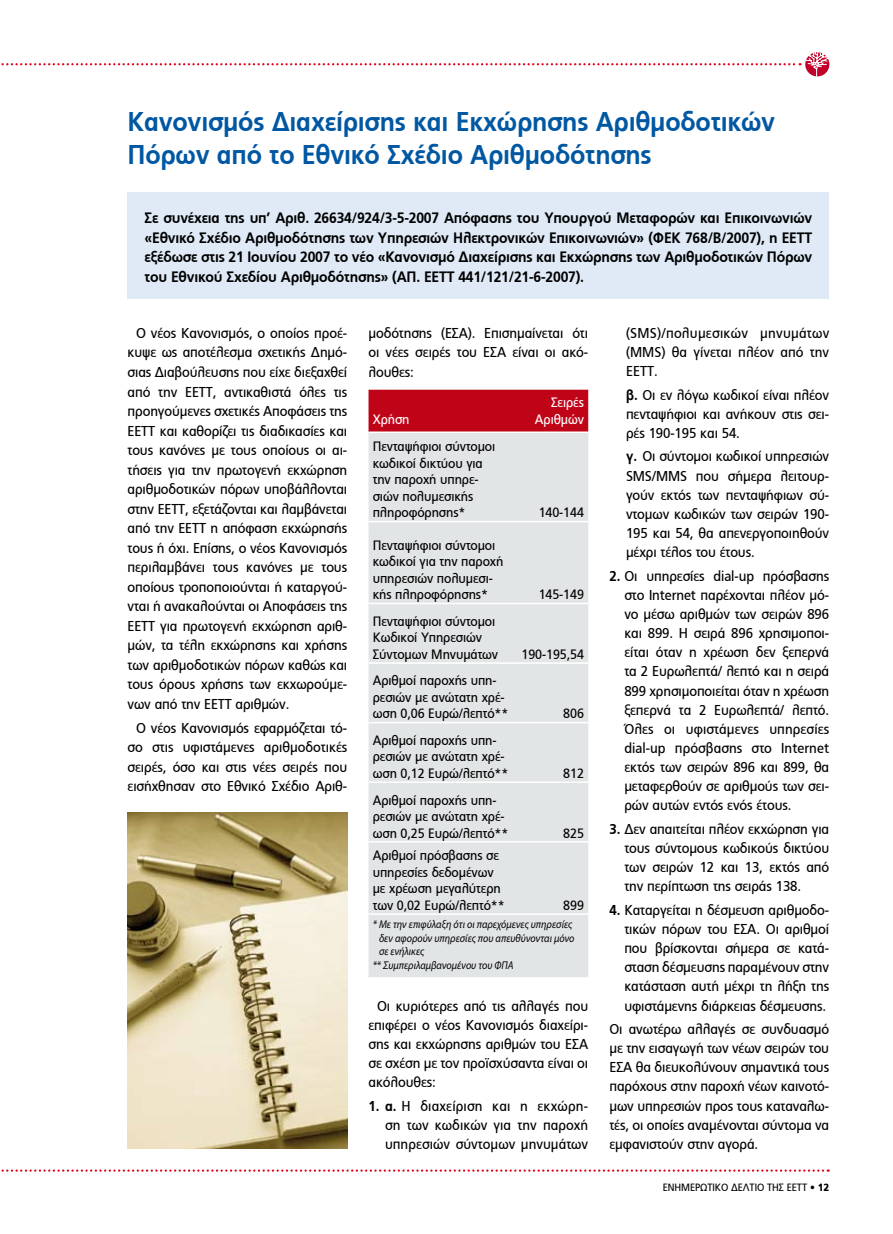
<style>
.page{position:relative;width:893px;height:1234px;background:#fff}
.page>*{position:absolute;margin:0;border:0;box-sizing:border-box;transform-origin:0 0}
.t1{font:700 27px/33px "PF Catalog";letter-spacing:-.01em;color:#0057a2;scale:.93 1}
.t2{font:700 15px/19.5px "PF Catalog";letter-spacing:-.015em;color:#000;text-align:justify;scale:.93 1}
.t3{font:14.25px/19.2px "PF Catalog";letter-spacing:-.01em;color:#000;text-align:justify;scale:.93 1}
.t4{font:13.5px/16.5px "PF Catalog";letter-spacing:-.01em;color:#000;scale:.93 1}
.t5{font:13.5px/16.5px "PF Catalog";letter-spacing:-.01em;color:#fff;text-align:right;scale:.93 1}
.t6{font:italic 11.25px "Myriad Pro";color:#000;scale:.9 1}
.t7{font:10.5px "PF Catalog";letter-spacing:-.01em;color:#000;scale:.93 1}
.s1{font-weight:700}
.s2{font-weight:900}
</style>
<div class="page">
<svg style="left:1px;top:1169px;width:828px;height:2px"></svg>
<div style="left:802px;top:49px;width:30px;height:30px;border:3px solid #fff;border-radius:50%"></div>
<svg style="left:1px;top:51px;width:830px;height:27px"></svg>
<div style="left:128px;top:192px;width:701px;height:107px;background:#dfeaf6"></div>
<div style="left:369px;top:389px;width:219px;height:42px;background:#c00418"></div>
<div style="left:369px;top:433px;width:219px;height:543px;background:#e2e5e6"></div>
<hr style="left:369px;top:520px;width:144px;height:2px;background:#fff">
<hr style="left:513px;top:520px;width:75px;height:2px;background:#fff">
<hr style="left:369px;top:602px;width:144px;height:2px;background:#fff">
<hr style="left:513px;top:602px;width:75px;height:2px;background:#fff">
<hr style="left:369px;top:662px;width:144px;height:1px;background:#fff">
<hr style="left:513px;top:662px;width:75px;height:1px;background:#fff">
<hr style="left:369px;top:721px;width:144px;height:2px;background:#fff">
<hr style="left:513px;top:721px;width:75px;height:2px;background:#fff">
<hr style="left:369px;top:781px;width:144px;height:1px;background:#fff">
<hr style="left:513px;top:781px;width:75px;height:1px;background:#fff">
<hr style="left:369px;top:840px;width:144px;height:2px;background:#fff">
<hr style="left:513px;top:840px;width:75px;height:2px;background:#fff">
<hr style="left:369px;top:913px;width:144px;height:1px;background:#fff">
<hr style="left:513px;top:913px;width:75px;height:1px;background:#fff">
<img style="left:128px;top:812px;width:219px;height:336px">
<h1 class="t1" style="left:128px;top:105px;width:698px">Κανονισμός Διαχείρισης και Εκχώρησης Αριθμοδοτικών<br>Πόρων από το Εθνικό Σχέδιο Αριθμοδότησης</h1>
<p class="t2" style="left:145px;top:208px;width:719px">Σε συνέχεια της υπ’ Αριθ. 26634/924/3-5-2007 Απόφασης του Υπουργού Μεταφορών και Επικοινωνιών «Εθνικό Σχέδιο Αριθμοδότησης των Υπηρεσιών Ηλεκτρονικών Επικοινωνιών» (ΦΕΚ 768/Β/2007), η ΕΕΤΤ εξέδωσε στις 21 Ιουνίου 2007 το νέο «Κανονισμό Διαχείρισης και Εκχώρησης των Αριθμοδοτικών Πόρων του Εθνικού Σχεδίου Αριθμοδότησης» (ΑΠ. ΕΕΤΤ 441/121/21-6-2007).</p>
<p class="t3" style="left:128px;top:323px;width:238px;text-indent:9px">Ο νέος Κανονισμός, ο οποίος προέ&shy;κυψε ως αποτέλεσμα σχετικής Δημό&shy;σιας Διαβούλευσης που είχε διεξαχθεί από την ΕΕΤΤ, αντικαθιστά όλες τις προηγούμενες σχετικές Αποφάσεις της ΕΕΤΤ και καθορίζει τις διαδικασίες και τους κανόνες με τους οποίους οι αι&shy;τήσεις για την πρωτογενή εκχώρηση αριθμοδοτικών πόρων υποβάλλονται στην ΕΕΤΤ, εξετάζονται και λαμβάνεται από την ΕΕΤΤ η απόφαση εκχώρησής τους ή όχι. Επίσης, ο νέος Κανονισμός περιλαμβάνει τους κανόνες με τους οποίους τροποποιούνται ή καταργού&shy;νται ή ανακαλούνται οι Αποφάσεις της ΕΕΤΤ για πρωτογενή εκχώρηση αριθ&shy;μών, τα τέλη εκχώρησης και χρήσης των αριθμοδοτικών πόρων καθώς και τους όρους χρήσης των εκχωρούμε&shy;νων από την ΕΕΤΤ αριθμών.</p>
<p class="t3" style="left:128px;top:717px;width:238px;text-align:center">Ο νέος Κανονισμός εφαρμόζεται τό&shy;σο στις υφιστάμενες αριθμοδοτικές σειρές, όσο και στις νέες σειρές που εισήχθησαν στο Εθνικό Σχέδιο Αριθ-</p>
<p class="t3" style="left:369px;top:323px;width:238px">μοδότησης (ΕΣΑ). Επισημαίνεται ότι οι νέες σειρές του ΕΣΑ είναι οι ακό&shy;λουθες:</p>
<p class="t5" style="left:373px;top:411px;width:41px">Χρήση</p>
<p class="t4" style="left:373px;top:438px;width:133px">Πενταψήφιοι σύντομοι κωδικοί δικτύου για την παροχή υπηρε&shy;σιών πολυμεσικής πληροφόρησης*</p>
<p class="t4" style="left:373px;top:537px;width:142px">Πενταψήφιοι σύντομοι κωδικοί για την παροχή υπηρεσιών πολυμεσι&shy;κής πληροφόρησης*</p>
<p class="t4" style="left:373px;top:613px;width:136px">Πενταψήφιοι σύντομοι<br>Κωδικοί Υπηρεσιών<br>Σύντομων Μηνυμάτων</p>
<p class="t4" style="left:373px;top:672px;width:147px">Αριθμοί παροχής υπη&shy;ρεσιών με ανώτατη χρέ&shy;ωση 0,06 Ευρώ/λεπτό**</p>
<p class="t4" style="left:373px;top:732px;width:147px">Αριθμοί παροχής υπη&shy;ρεσιών με ανώτατη χρέ&shy;ωση 0,12 Ευρώ/λεπτό**</p>
<p class="t4" style="left:373px;top:791px;width:147px">Αριθμοί παροχής υπη&shy;ρεσιών με ανώτατη χρέ&shy;ωση 0,25 Ευρώ/λεπτό**</p>
<p class="t5" style="left:535px;top:394px;width:54px">Σειρές<br>Αριθμών</p>
<p class="t4" style="left:539px;top:504px;width:50px">140-144</p>
<p class="t4" style="left:539px;top:586px;width:50px">145-149</p>
<p class="t4" style="left:522px;top:646px;width:69px">190-195,54</p>
<p class="t4" style="left:563px;top:705px;width:24px">806</p>
<p class="t4" style="left:563px;top:765px;width:24px">812</p>
<p class="t4" style="left:563px;top:824px;width:24px">825</p>
<p class="t4" style="left:373px;top:847px;width:143px">Αριθμοί πρόσβασης σε υπηρεσίες δεδομένων με χρέωση μεγαλύτερη των 0,02 Ευρώ/λεπτό**</p>
<p class="t4" style="left:563px;top:896px;width:24px">899</p>
<p class="t6" style="left:373px;top:917px;width:223px">* Με την επιφύλαξη ότι οι παρεχόμενες υπηρεσίες</p>
<p class="t6" style="left:379px;top:930px;width:219px">δεν αφορούν υπηρεσίες που απευθύνονται μόνο</p>
<p class="t6" style="left:379px;top:944px;width:52px">σε ενήλικες</p>
<p class="t6" style="left:373px;top:957px;width:158px">** Συμπεριλαμβανομένου του ΦΠΑ</p>
<p class="t3" style="left:369px;top:996px;width:238px;text-indent:9px">Οι κυριότερες από τις αλλαγές που επιφέρει ο νέος Κανονισμός διαχείρι&shy;σης και εκχώρησης αριθμών του ΕΣΑ σε σχέση με τον προϊσχύσαντα είναι οι ακόλουθες:</p>
<p class="t3" style="left:385px;top:1096px;width:220px;text-indent:-17px"><span class="s1">1. α.</span> Η διαχείριση και η εκχώρη&shy;ση των κωδικών για την παροχή υπηρεσιών σύντομων μηνυμάτων</p>
<p class="t3" style="left:626px;top:323px;width:220px">(SMS)/πολυμεσικών μηνυμάτων (MMS) θα γίνεται πλέον από την ΕΕΤΤ.</p>
<p class="t3" style="left:626px;top:385px;width:220px"><span class="s1">β.</span> Οι εν λόγω κωδικοί είναι πλέον πενταψήφιοι και ανήκουν στις σει&shy;ρές 190-195 και 54.</p>
<p class="t3" style="left:626px;top:447px;width:220px"><span class="s1">γ.</span> Οι σύντομοι κωδικοί υπηρεσιών SMS/MMS που σήμερα λειτουρ&shy;γούν εκτός των πενταψήφιων σύ&shy;ντομων κωδικών των σειρών 190- 195 και 54, θα απενεργοποιηθούν μέχρι τέλος του έτους.</p>
<p class="t3" style="left:624px;top:566px;width:222px;text-indent:-15px"><span class="s1">2.</span> Οι υπηρεσίες dial-up πρόσβασης στο Internet παρέχονται πλέον μό&shy;νο μέσω αριθμών των σειρών 896 και 899. Η σειρά 896 χρησιμοποι&shy;είται όταν η χρέωση δεν ξεπερνά τα 2 Ευρωλεπτά/ λεπτό και η σειρά 899 χρησιμοποιείται όταν η χρέωση ξεπερνά τα 2 Ευρωλεπτά/ λεπτό.<br>Όλες οι υφιστάμενες υπηρεσίες dial-up πρόσβασης στο Internet εκτός των σειρών 896 και 899, θα μεταφερθούν σε αριθμούς των σει&shy;ρών αυτών εντός ενός έτους.</p>
<p class="t3" style="left:624px;top:819px;width:222px;text-indent:-15px"><span class="s1">3.</span> Δεν απαιτείται πλέον εκχώρηση για τους σύντομους κωδικούς δικτύου των σειρών 12 και 13, εκτός από την περίπτωση της σειράς 138.</p>
<p class="t3" style="left:624px;top:900px;width:222px;text-indent:-15px"><span class="s1">4.</span> Καταργείται η δέσμευση αριθμοδο&shy;τικών πόρων του ΕΣΑ. Οι αριθμοί που βρίσκονται σήμερα σε κατά&shy;σταση δέσμευσης παραμένουν στην κατάσταση αυτή μέχρι τη λήξη της υφιστάμενης διάρκειας δέσμευσης.</p>
<p class="t3" style="left:609px;top:1019px;width:238px">Οι ανωτέρω αλλαγές σε συνδυασμό με την εισαγωγή των νέων σειρών του ΕΣΑ θα διευκολύνουν σημαντικά τους παρόχους στην παροχή νέων καινοτό&shy;μων υπηρεσιών προς τους καταναλω&shy;τές, οι οποίες αναμένονται σύντομα να εμφανιστούν στην αγορά.</p>
<p class="t7" style="left:663px;top:1181px;width:180px">ΕΝΗΜΕΡΩΤΙΚΟ ΔΕΛΤΙΟ ΤΗΣ ΕΕΤΤ • <span class="s2">12</span></p>
</div>
